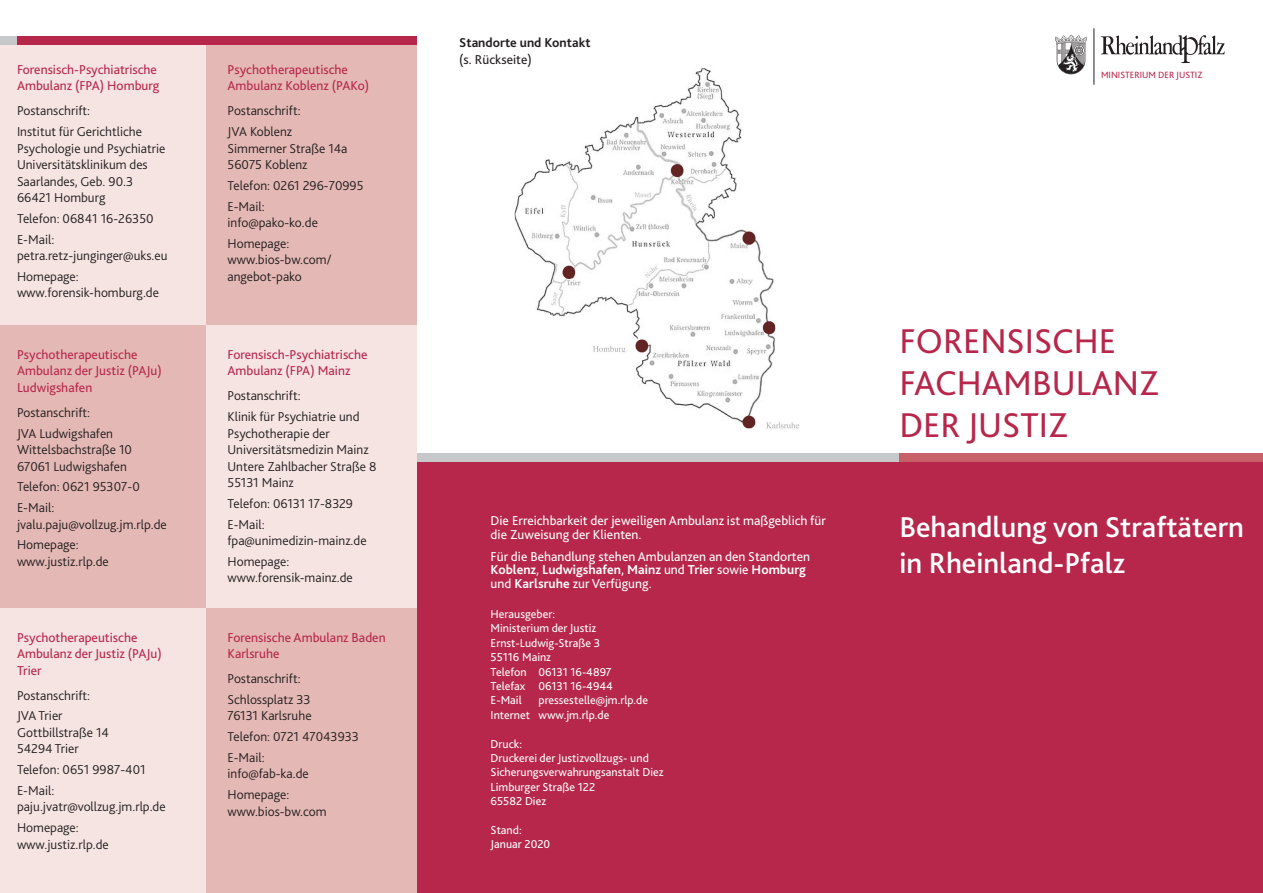
<style>
.page{position:relative;width:1263px;height:893px;background:#fff}
.page>*{position:absolute;margin:0;border:0;box-sizing:border-box;transform-origin:0 0}
.t1{font:36px/42px "Bliss 2";color:#b6274b}
.t2{font:500 30px/36px "Bliss 2";color:#fff}
.t3{font:300 13.5px/16.5px "Bliss 2";color:#231f20}
.t4{font:13.5px/16.5px "Bliss 2";color:#b6274b}
.t5{font:13.5px/13.5px "Bliss 2";color:#fff}
.t6{font:700 13.5px/16.5px "Bliss 2";color:#231f20}
.t7{font:12px/14.4px "Bliss 2";color:#fff}
.t8{font:9.45px "Bliss 2";color:#b6274b}
.s1{font-weight:400}
.s2{font-weight:700}
</style>
<div class="page">
<div style="left:417px;top:459px;width:846px;height:434px;background:#b6274b"></div>
<svg style="left:1055px;top:35px;width:32px;height:39px"></svg>
<svg style="left:1101px;top:35px;width:124px;height:28px"></svg>
<hr style="left:1093px;top:28px;width:1px;height:57px;background:#231f20">
<div style="left:417px;top:453px;width:482px;height:8px;background:#c7c8ca"></div>
<div style="left:899px;top:453px;width:364px;height:8px;background:#c66168"></div>
<div style="left:0;top:40px;width:206px;height:285px;background:#f5e4e2"></div>
<div style="left:206px;top:40px;width:211px;height:285px;background:#e4b8b4"></div>
<div style="left:0;top:325px;width:206px;height:283px;background:#e4b8b4"></div>
<div style="left:206px;top:325px;width:211px;height:283px;background:#f5e4e2"></div>
<div style="left:0;top:608px;width:206px;height:285px;background:#f5e4e2"></div>
<div style="left:206px;top:608px;width:211px;height:285px;background:#e4b8b4"></div>
<div style="left:0;top:36px;width:26px;height:9px;background:#c7c8ca"></div>
<div style="left:17px;top:36px;width:400px;height:9px;background:#b6274b"></div>
<img style="left:514px;top:68px;width:285px;height:361px">
<h3 class="t4" style="left:17px;top:61px;width:144px">Forensisch-Psychiatrische<br>Ambulanz (FPA) Homburg</h3>
<p class="t3" style="left:17px;top:102px;width:75px">Postanschrift:</p>
<p class="t3" style="left:17px;top:123px;width:150px">Institut für Gerichtliche<br>Psychologie und Psychiatrie<br>Universitätsklinikum des<br>Saarlandes, Geb. 90.3<br>66421 Homburg</p>
<p class="t3" style="left:17px;top:208px;width:138px;line-height:20.7px">Telefon: 06841 16-26350<br>E-Mail:</p>
<p class="t3" style="left:17px;top:245px;width:152px;line-height:20.7px">petra.retz-junginger@uks.eu<br>Homepage:</p>
<p class="t3" style="left:17px;top:284px;width:144px">www.forensik-homburg.de</p>
<h3 class="t4" style="left:17px;top:346px;width:146px">Psychotherapeutische<br>Ambulanz der Justiz (PAJu)<br>Ludwigshafen</h3>
<p class="t3" style="left:17px;top:404px;width:75px">Postanschrift:</p>
<p class="t3" style="left:17px;top:424px;width:117px">JVA Ludwigshafen<br>Wittelsbachstraße 10<br>67061 Ludwigshafen</p>
<p class="t3" style="left:17px;top:478px;width:124px">Telefon: 0621 95307-0</p>
<p class="t3" style="left:17px;top:499px;width:151px">E-Mail: jvalu.paju@vollzug.jm.rlp.de</p>
<p class="t3" style="left:17px;top:536px;width:93px">Homepage: www.justiz.rlp.de</p>
<h3 class="t4" style="left:17px;top:628px;width:146px">Psychotherapeutische<br>Ambulanz der Justiz (PAJu)<br>Trier</h3>
<p class="t3" style="left:17px;top:684px;width:75px;line-height:20.7px">Postanschrift:<br>JVA Trier</p>
<p class="t3" style="left:17px;top:724px;width:93px">Gottbillstraße 14<br>54294 Trier</p>
<p class="t3" style="left:17px;top:759px;width:130px;line-height:20.7px">Telefon: 0651 9987-401<br>E-Mail:</p>
<p class="t3" style="left:17px;top:796px;width:150px;line-height:20.7px">paju.jvatr@vollzug.jm.rlp.de<br>Homepage:</p>
<p class="t3" style="left:17px;top:835px;width:93px">www.justiz.rlp.de</p>
<h3 class="t4" style="left:227px;top:61px;width:143px">Psychotherapeutische<br>Ambulanz Koblenz (PAKo)</h3>
<p class="t3" style="left:227px;top:102px;width:75px">Postanschrift:</p>
<p class="t3" style="left:227px;top:123px;width:121px">JVA Koblenz<br>Simmerner Straße 14a<br>56075 Koblenz</p>
<p class="t3" style="left:227px;top:175px;width:138px;line-height:20.7px">Telefon: 0261 296-70995<br>E-Mail:</p>
<p class="t3" style="left:227px;top:212px;width:92px;line-height:20.7px">info@pako-ko.de<br>Homepage:</p>
<p class="t3" style="left:227px;top:251px;width:105px">www.bios-bw.com/ angebot-pako</p>
<h3 class="t4" style="left:227px;top:346px;width:142px">Forensisch-Psychiatrische<br>Ambulanz (FPA) Mainz</h3>
<p class="t3" style="left:227px;top:387px;width:75px">Postanschrift:</p>
<p class="t3" style="left:227px;top:408px;width:150px">Klinik für Psychiatrie und<br>Psychotherapie der<br>Universitätsmedizin Mainz<br>Untere Zahlbacher Straße 8<br>55131 Mainz</p>
<p class="t3" style="left:227px;top:493px;width:127px;line-height:20.7px">Telefon: 06131 17-8329<br>E-Mail:</p>
<p class="t3" style="left:227px;top:530px;width:141px;line-height:20.7px">fpa@unimedizin-mainz.de<br>Homepage:</p>
<p class="t3" style="left:227px;top:569px;width:127px">www.forensik-mainz.de</p>
<h3 class="t4" style="left:227px;top:628px;width:160px">Forensische Ambulanz Baden<br>Karlsruhe</h3>
<p class="t3" style="left:227px;top:668px;width:85px;line-height:20.7px">Postanschrift:<br>Schlossplatz 33</p>
<p class="t3" style="left:227px;top:705px;width:133px;line-height:20.7px">76131 Karlsruhe<br>Telefon: 0721 47043933<br>E-Mail:</p>
<p class="t3" style="left:227px;top:763px;width:83px;line-height:20.7px">info@fab-ka.de<br>Homepage:</p>
<p class="t3" style="left:227px;top:803px;width:101px">www.bios-bw.com</p>
<h3 class="t6" style="left:459px;top:34px;width:133px">Standorte und Kontakt <span class="s1">(s. Rückseite)</span></h3>
<p class="t8" style="left:1101px;top:69px;width:103px">MINISTERIUM DER JUSTIZ</p>
<p class="t5" style="left:491px;top:514px;width:337px">Die Erreichbarkeit der jeweiligen Ambulanz ist maßgeblich für die Zuweisung der Klienten.</p>
<p class="t5" style="left:491px;top:549px;width:321px">Für die Behandlung stehen Ambulanzen an den Standorten<br><span class="s2">Koblenz</span>, <span class="s2">Ludwigshafen</span>, <span class="s2">Mainz</span> und <span class="s2">Trier</span> sowie <span class="s2">Homburg </span>und <span class="s2">Karlsruhe</span> zur Verfügung.</p>
<p class="t7" style="left:491px;top:607px;width:111px">Herausgeber:<br>Ministerium der Justiz<br>Ernst-Ludwig-Straße 3<br>55116 Mainz</p>
<p class="t7" style="left:491px;top:664px;width:123px">Telefon 06131 16-4897</p>
<p class="t7" style="left:491px;top:679px;width:124px">Telefax 06131 16-4944</p>
<p class="t7" style="left:491px;top:693px;width:33px">E-Mail</p>
<p class="t7" style="left:539px;top:693px;width:111px">pressestelle@jm.rlp.de</p>
<p class="t7" style="left:491px;top:707px;width:120px">Internet www.jm.rlp.de</p>
<p class="t7" style="left:491px;top:736px;width:33px">Druck:</p>
<p class="t7" style="left:491px;top:751px;width:174px">Druckerei der Justizvollzugs- und<br>Sicherungsverwahrungsanstalt Diez<br>Limburger Straße 122</p>
<p class="t7" style="left:491px;top:794px;width:57px">65582 Diez</p>
<p class="t7" style="left:491px;top:823px;width:61px">Stand:<br>Januar 2020</p>
<h1 class="t1" style="left:899px;top:320px;width:261px">FORENSISCHE<br>FACHAMBULANZ<br>DER JUSTIZ</h1>
<h2 class="t2" style="left:899px;top:509px;width:346px">Behandlung von Straftätern in Rheinland-Pfalz</h2>
</div>
